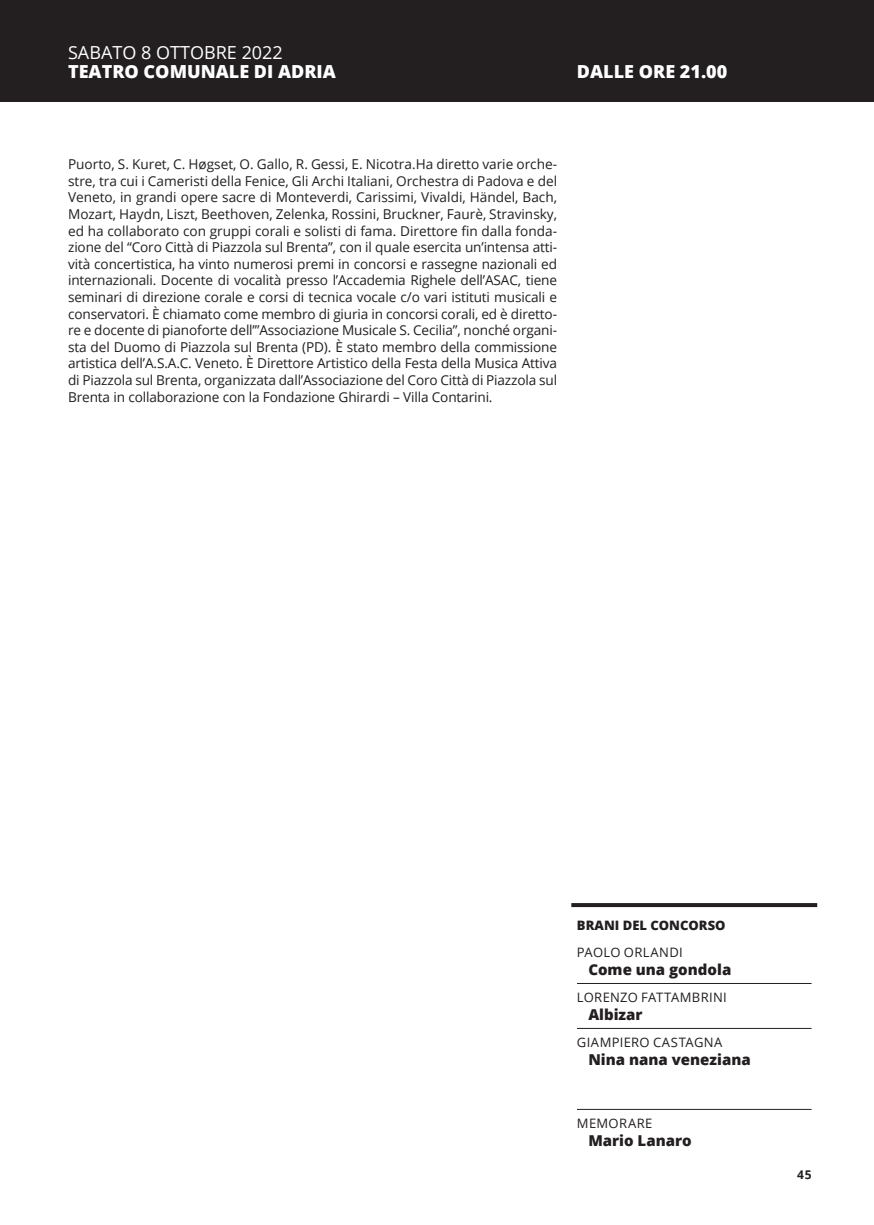
<style>
.page{position:relative;width:874px;height:1225px;background:#fff}
.page>*{position:absolute;margin:0;border:0;box-sizing:border-box;transform-origin:0 0}
.t1{font:800 18px "Open Sans";color:#fff}
.t2{font:18px "Open Sans";color:#fff}
.t3{font:800 15px "Open Sans";color:#231f20}
.t4{font:13.6px/16.6px "Open Sans";letter-spacing:-.01em;color:#231f20;text-align:justify}
.t5{font:13px "Open Sans";letter-spacing:.025em;color:#231f20}
.t6{font:800 13px "Open Sans";color:#231f20}
.t7{font:700 12px "Open Sans";color:#231f20}
</style>
<div class="page">
<div style="left:0;top:0;width:17px;height:102px;background:#231f20"></div>
<div style="left:17px;top:0;width:856px;height:102px;background:#231f20"></div>
<svg style="left:571px;top:903px;width:245px;height:4px"></svg>
<hr style="left:576px;top:983px;width:235px;height:1px;background:#231f20">
<hr style="left:576px;top:1028px;width:235px;height:1px;background:#231f20">
<hr style="left:576px;top:1109px;width:235px;height:1px;background:#231f20">
<h1 class="t2" style="left:68px;top:40px;width:216px">SABATO 8 OTTOBRE 2022</h1>
<h1 class="t1" style="left:68px;top:58px;width:269px">TEATRO COMUNALE DI ADRIA</h1>
<h1 class="t1" style="left:576px;top:58px;width:152px">DALLE ORE 21.00</h1>
<p class="t4" style="left:68px;top:156px;width:490px">Puorto, S. Kuret, C. Høgset, O. Gallo, R. Gessi, E. Nicotra.Ha diretto varie orche&shy;stre, tra cui i Cameristi della Fenice, Gli Archi Italiani, Orchestra di Padova e del Veneto, in grandi opere sacre di Monteverdi, Carissimi, Vivaldi, Händel, Bach, Mozart, Haydn, Liszt, Beethoven, Zelenka, Rossini, Bruckner, Faurè, Stravinsky, ed ha collaborato con gruppi corali e solisti di fama. Direttore fin dalla fonda&shy;zione del “Coro Città di Piazzola sul Brenta”, con il quale esercita un’intensa atti&shy;vità concertistica, ha vinto numerosi premi in concorsi e rassegne nazionali ed internazionali. Docente di vocalità presso l’Accademia Righele dell’ASAC, tiene seminari di direzione corale e corsi di tecnica vocale c/o vari istituti musicali e conservatori. È chiamato come membro di giuria in concorsi corali, ed è diretto&shy;re e docente di pianoforte dell’”Associazione Musicale S. Cecilia”, nonché organi&shy;sta del Duomo di Piazzola sul Brenta (PD). È stato membro della commissione artistica dell’A.S.A.C. Veneto. È Direttore Artistico della Festa della Musica Attiva di Piazzola sul Brenta, organizzata dall’Associazione del Coro Città di Piazzola sul Brenta in collaborazione con la Fondazione Ghirardi – Villa Contarini.</p>
<p class="t6" style="left:576px;top:915px;width:150px">BRANI DEL CONCORSO</p>
<p class="t5" style="left:576px;top:943px;width:107px">PAOLO ORLANDI</p>
<p class="t3" style="left:588px;top:958px;width:144px">Come una gondola</p>
<p class="t5" style="left:576px;top:988px;width:151px">LORENZO FATTAMBRINI</p>
<p class="t3" style="left:588px;top:1002px;width:56px">Albizar</p>
<p class="t5" style="left:576px;top:1033px;width:147px">GIAMPIERO CASTAGNA</p>
<p class="t3" style="left:588px;top:1047px;width:164px">Nina nana veneziana</p>
<p class="t5" style="left:576px;top:1114px;width:77px">MEMORARE</p>
<p class="t3" style="left:588px;top:1128px;width:105px">Mario Lanaro</p>
<p class="t7" style="left:796px;top:1166px;width:16px">45</p>
</div>
